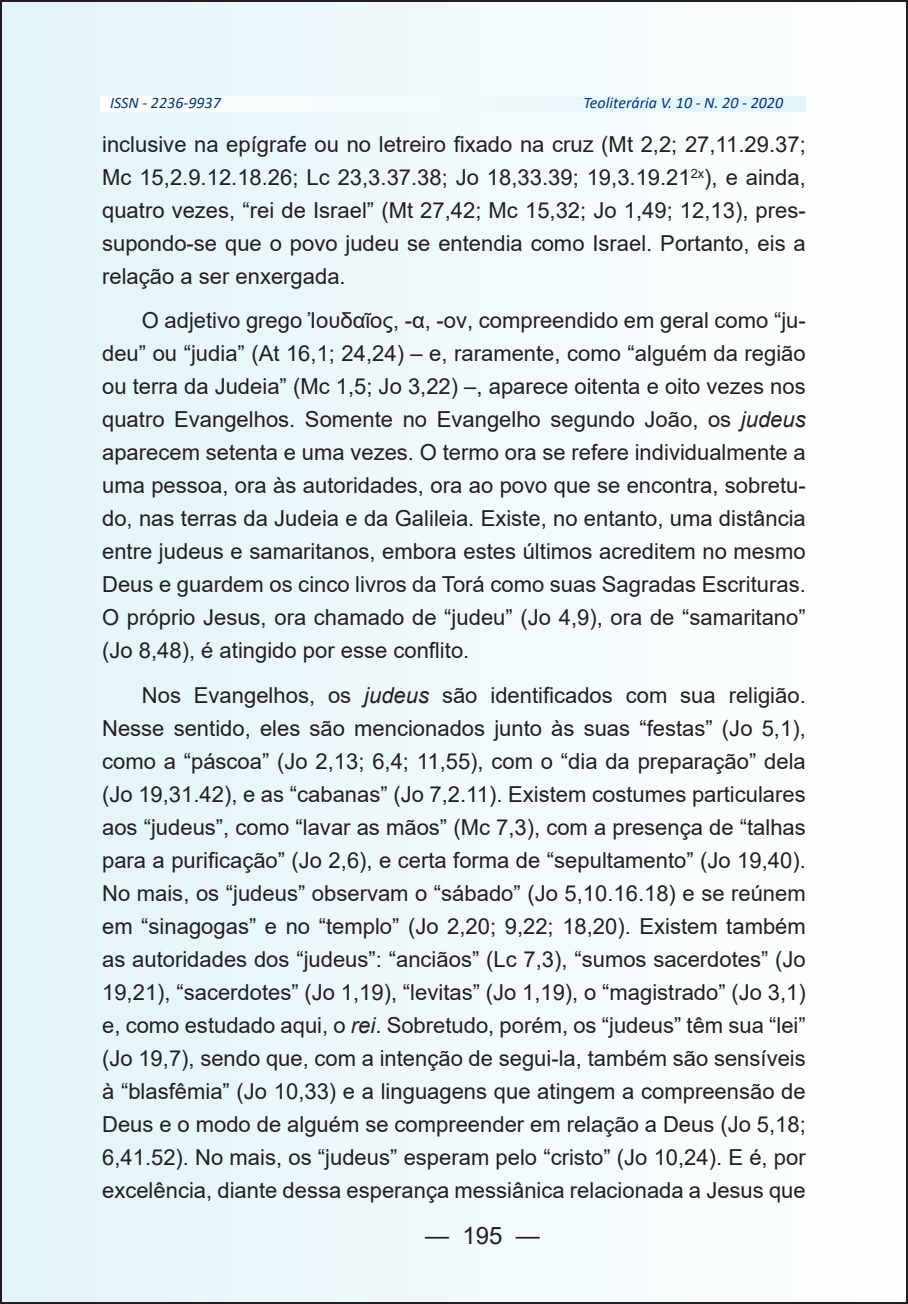
<style>
.page{position:relative;width:908px;height:1304px;background:#fff}
.page>*{position:absolute;margin:0;border:0;box-sizing:border-box;transform-origin:0 0}
.t1{font:24px "Arial";color:#231f20}
.t2{font:22px/33px "Arial";color:#231f20;text-align:justify}
.t3{font:italic 16px "Calibri";color:#003882}
.s1{font-style:italic}
</style>
<div class="page">
<div style="left:1px;top:1px;width:905px;height:1302px;background:linear-gradient(to right,#e2f4fa,#fefefe)"></div>
<svg style="left:100px;top:96px;width:705px;height:15px"></svg>
<p class="t3" style="left:110px;top:92px;width:112px">ISSN - 2236-9937</p>
<p class="t3" style="left:583px;top:92px;width:201px">Teoliterária V. 10 - N. 20 - 2020</p>
<p class="t2" style="left:102px;top:128px;width:704px">inclusive na epígrafe ou no letreiro fixado na cruz (Mt 2,2; 27,11.29.37; Mc 15,2.9.12.18.26; Lc 23,3.37.38; Jo 18,33.39; 19,3.19.21<sup>2x</sup>), e ainda, quatro vezes, “rei de Israel” (Mt 27,42; Mc 15,32; Jo 1,49; 12,13), pres&shy;supondo-se que o povo judeu se entendia como Israel. Portanto, eis a relação a ser enxergada.</p>
<p class="t2" style="left:102px;top:304px;width:705px;text-indent:40px">O adjetivo grego Ἰουδαῖος, -α, -ον, compreendido em geral como “ju&shy;deu” ou “judia” (At 16,1; 24,24) – e, raramente, como “alguém da região ou terra da Judeia” (Mc 1,5; Jo 3,22) –, aparece oitenta e oito vezes nos quatro Evangelhos. Somente no Evangelho segundo João, os <span class="s1">judeus </span>aparecem setenta e uma vezes. O termo ora se refere individualmente a uma pessoa, ora às autoridades, ora ao povo que se encontra, sobretu&shy;do, nas terras da Judeia e da Galileia. Existe, no entanto, uma distância entre judeus e samaritanos, embora estes últimos acreditem no mesmo Deus e guardem os cinco livros da Torá como suas Sagradas Escrituras.<br>O próprio Jesus, ora chamado de “judeu” (Jo 4,9), ora de “samaritano” (Jo 8,48), é atingido por esse conflito.</p>
<p class="t2" style="left:102px;top:678px;width:705px;text-indent:40px">Nos Evangelhos, os <span class="s1">judeus</span> são identificados com sua religião.<br>Nesse sentido, eles são mencionados junto às suas “festas” (Jo 5,1), como a “páscoa” (Jo 2,13; 6,4; 11,55), com o “dia da preparação” dela (Jo 19,31.42), e as “cabanas” (Jo 7,2.11). Existem costumes particulares aos “judeus”, como “lavar as mãos” (Mc 7,3), com a presença de “talhas para a purificação” (Jo 2,6), e certa forma de “sepultamento” (Jo 19,40).<br>No mais, os “judeus” observam o “sábado” (Jo 5,10.16.18) e se reúnem em “sinagogas” e no “templo” (Jo 2,20; 9,22; 18,20). Existem também as autoridades dos “judeus”: “anciãos” (Lc 7,3), “sumos sacerdotes” (Jo 19,21), “sacerdotes” (Jo 1,19), “levitas” (Jo 1,19), o “magistrado” (Jo 3,1) e, como estudado aqui, o <span class="s1">rei</span>. Sobretudo, porém, os “judeus” têm sua “lei” (Jo 19,7), sendo que, com a intenção de segui-la, também são sensíveis à “blasfêmia” (Jo 10,33) e a linguagens que atingem a compreensão de Deus e o modo de alguém se compreender em relação a Deus (Jo 5,18; 6,41.52). No mais, os “judeus” esperam pelo “cristo” (Jo 10,24). E é, por excelência, diante dessa esperança messiânica relacionada a Jesus que</p>
<p class="t1" style="left:425px;top:1218px;width:116px">— 195 —</p>
</div>
